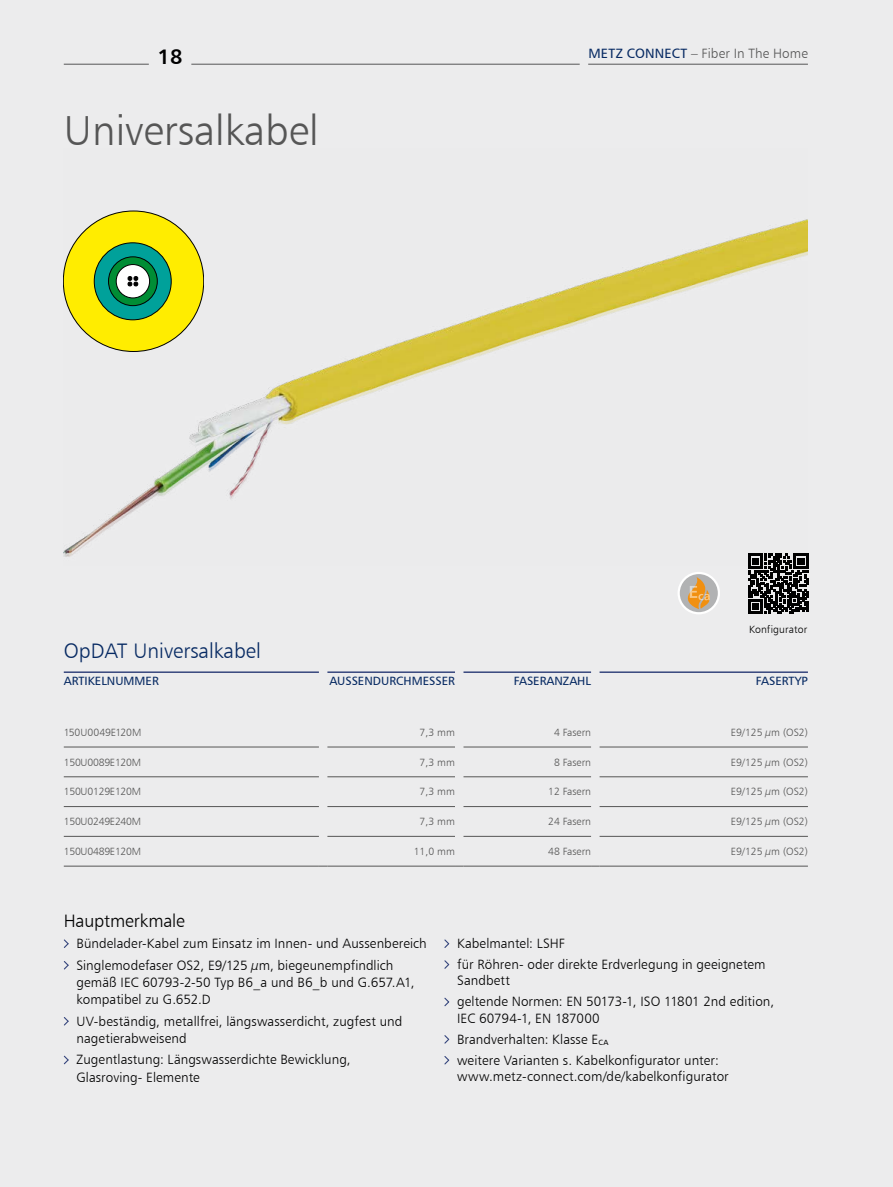
<style>
.page{position:relative;width:893px;height:1187px;background:#fff}
.page>*{position:absolute;margin:0;border:0;box-sizing:border-box;transform-origin:0 0}
.t1{font:42px "Humanist 777 BT Light B";color:#565656}
.t2{font:21px "Humanist 777 BT Light B";color:#072a63}
.t3{font:21px "Humanist 777 BT Bold B";color:#000}
.t4{font:18px "Humanist 777 BT Light B";letter-spacing:-.01em;color:#000}
.t5{font:13.5px/20.9px "Humanist 777 BT Light B";letter-spacing:.005em;color:#000}
.t6{font:13.5px "Humanist 777 BT Light B";letter-spacing:.01em;color:#565656}
.t7{font:12px "Humanist 777 BT Roman B";color:#072a63}
.t8{font:10.5px "Humanist 777 BT Light B";color:#565656}
.t9{font:10.5px "Humanist 777 BT Light B";letter-spacing:-.025em;color:#565656}
.t10{font:10.5px "Humanist 777 BT Light B";letter-spacing:.015em;color:#000}
.s1{font-family:"Humanist 777 BT Roman B";color:#072a63}
</style>
<div class="page">
<div style="left:0;top:0;width:893px;height:1186px;background:#ececed"></div>
<svg style="left:63px;top:939px;width:6px;height:9px"></svg>
<svg style="left:63px;top:961px;width:6px;height:9px"></svg>
<svg style="left:63px;top:1017px;width:6px;height:9px"></svg>
<svg style="left:63px;top:1055px;width:6px;height:10px"></svg>
<svg style="left:444px;top:939px;width:6px;height:9px"></svg>
<svg style="left:444px;top:960px;width:6px;height:9px"></svg>
<svg style="left:444px;top:997px;width:6px;height:10px"></svg>
<svg style="left:444px;top:1035px;width:6px;height:9px"></svg>
<svg style="left:444px;top:1056px;width:6px;height:9px"></svg>
<img style="left:64px;top:210px;width:744px;height:347px">
<div style="left:63px;top:211px;width:141px;height:140px;background:#ffed00;border-radius:50%"></div>
<div style="left:94px;top:243px;width:77px;height:77px;background:#00a19a;border-radius:50%"></div>
<div style="left:94px;top:242px;width:77px;height:78px;border:1px solid #000;border-radius:50%"></div>
<div style="left:108px;top:257px;width:49px;height:48px;background:#008d35;border-radius:50%"></div>
<div style="left:108px;top:256px;width:50px;height:50px;border:1px solid #000;border-radius:50%"></div>
<div style="left:116px;top:264px;width:34px;height:34px;background:#fff;border-radius:50%"></div>
<div style="left:116px;top:264px;width:34px;height:34px;border:1px solid #000;border-radius:50%"></div>
<svg style="left:127px;top:276px;width:12px;height:10px"></svg>
<hr style="left:64px;top:746px;width:255px;height:1px;background:#565656">
<hr style="left:327px;top:746px;width:128px;height:1px;background:#565656">
<hr style="left:463px;top:746px;width:128px;height:1px;background:#565656">
<hr style="left:600px;top:746px;width:208px;height:1px;background:#565656">
<hr style="left:64px;top:776px;width:255px;height:1px;background:#565656">
<hr style="left:327px;top:776px;width:128px;height:1px;background:#565656">
<hr style="left:463px;top:776px;width:128px;height:1px;background:#565656">
<hr style="left:600px;top:776px;width:208px;height:1px;background:#565656">
<hr style="left:64px;top:806px;width:255px;height:1px;background:#565656">
<hr style="left:327px;top:806px;width:128px;height:1px;background:#565656">
<hr style="left:463px;top:806px;width:128px;height:1px;background:#565656">
<hr style="left:600px;top:806px;width:208px;height:1px;background:#565656">
<hr style="left:64px;top:835px;width:255px;height:1px;background:#565656">
<hr style="left:327px;top:835px;width:128px;height:1px;background:#565656">
<hr style="left:463px;top:835px;width:128px;height:1px;background:#565656">
<hr style="left:600px;top:835px;width:208px;height:1px;background:#565656">
<hr style="left:64px;top:865px;width:255px;height:1px;background:#565656">
<hr style="left:327px;top:865px;width:128px;height:1px;background:#565656">
<hr style="left:463px;top:865px;width:128px;height:1px;background:#565656">
<hr style="left:600px;top:865px;width:208px;height:1px;background:#565656">
<hr style="left:64px;top:671px;width:255px;height:2px;background:#36467d">
<hr style="left:327px;top:671px;width:128px;height:2px;background:#36467d">
<hr style="left:463px;top:671px;width:128px;height:2px;background:#36467d">
<hr style="left:600px;top:671px;width:208px;height:2px;background:#36467d">
<svg style="left:679px;top:573px;width:40px;height:40px"></svg>
<div style="left:677px;top:572px;width:43px;height:42px;border:2px solid #fff;border-radius:50%"></div>
<svg style="left:681px;top:577px;width:32px;height:32px"></svg>
<svg style="left:748px;top:554px;width:60px;height:60px"></svg>
<hr style="left:64px;top:64px;width:85px;height:1px;background:#565656">
<hr style="left:588px;top:64px;width:220px;height:1px;background:#565656">
<hr style="left:191px;top:64px;width:389px;height:1px;background:#565656">
<h2 class="t3" style="left:158px;top:43px;width:26px">18</h2>
<p class="t6" style="left:588px;top:45px;width:221px"><span class="s1">METZ CONNECT</span> – Fiber In The Home</p>
<h1 class="t1" style="left:64px;top:104px;width:256px">Universalkabel</h1>
<p class="t10" style="left:749px;top:623px;width:60px">Konfigurator</p>
<h2 class="t2" style="left:64px;top:638px;width:199px">OpDAT Universalkabel</h2>
<p class="t7" style="left:64px;top:673px;width:97px">ARTIKELNUMMER</p>
<p class="t7" style="left:329px;top:673px;width:127px">AUSSENDURCHMESSER</p>
<p class="t7" style="left:514px;top:673px;width:79px">FASERANZAHL</p>
<p class="t7" style="left:756px;top:673px;width:54px">FASERTYP</p>
<p class="t8" style="left:64px;top:725px;width:79px">150U0049E120M</p>
<p class="t8" style="left:420px;top:725px;width:37px">7,3 mm</p>
<p class="t8" style="left:554px;top:725px;width:39px">4 Fasern</p>
<p class="t8" style="left:731px;top:725px;width:79px">E9/125 µm (OS2)</p>
<p class="t9" style="left:64px;top:755px;width:79px">150U0089E120M</p>
<p class="t8" style="left:420px;top:755px;width:37px">7,3 mm</p>
<p class="t8" style="left:554px;top:755px;width:39px">8 Fasern</p>
<p class="t8" style="left:731px;top:755px;width:79px">E9/125 µm (OS2)</p>
<p class="t9" style="left:64px;top:785px;width:79px">150U0129E120M</p>
<p class="t8" style="left:420px;top:785px;width:37px">7,3 mm</p>
<p class="t8" style="left:548px;top:785px;width:44px">12 Fasern</p>
<p class="t8" style="left:731px;top:785px;width:79px">E9/125 µm (OS2)</p>
<p class="t9" style="left:64px;top:815px;width:79px">150U0249E240M</p>
<p class="t8" style="left:420px;top:815px;width:37px">7,3 mm</p>
<p class="t8" style="left:548px;top:815px;width:44px">24 Fasern</p>
<p class="t8" style="left:731px;top:815px;width:79px">E9/125 µm (OS2)</p>
<p class="t9" style="left:64px;top:844px;width:79px">150U0489E120M</p>
<p class="t8" style="left:414px;top:844px;width:43px">11,0 mm</p>
<p class="t8" style="left:548px;top:844px;width:44px">48 Fasern</p>
<p class="t8" style="left:731px;top:844px;width:79px">E9/125 µm (OS2)</p>
<h3 class="t4" style="left:64px;top:909px;width:123px">Hauptmerkmale</h3>
<p class="t5" style="left:77px;top:932px;width:352px;line-height:21.5px">Bündelader-Kabel zum Einsatz im Innen- und Aussenbereich<br>Singlemodefaser OS2, E9/125 μm, biegeunempfindlich</p>
<p class="t5" style="left:77px;top:973px;width:339px;line-height:17.2px">gemäß IEC 60793-2-50 Typ B6_a und B6_b und G.657.A1, kompatibel zu G.652.D</p>
<p class="t5" style="left:77px;top:1011px;width:327px;line-height:17.2px">UV-beständig, metallfrei, längswasserdicht, zugfest und nagetierabweisend</p>
<p class="t5" style="left:77px;top:1050px;width:276px;line-height:17.2px">Zugentlastung: Längswasserdichte Bewicklung,<br>Glasroving- Elemente</p>
<p class="t5" style="left:457px;top:932px;width:310px">Kabelmantel: LSHF<br>für Röhren- oder direkte Erdverlegung in geeignetem</p>
<p class="t5" style="left:457px;top:970px;width:319px">Sandbett<br>geltende Normen: EN 50173-1, ISO 11801 2nd edition,</p>
<p class="t5" style="left:457px;top:1007px;width:263px">IEC 60794-1, EN 187000<br>Brandverhalten: Klasse E<sub>CA<br></sub>weitere Varianten s. Kabelkonfigurator unter:</p>
<p class="t5" style="left:457px;top:1065px;width:273px">www.metz-connect.com/de/kabelkonfigurator</p>
</div>
